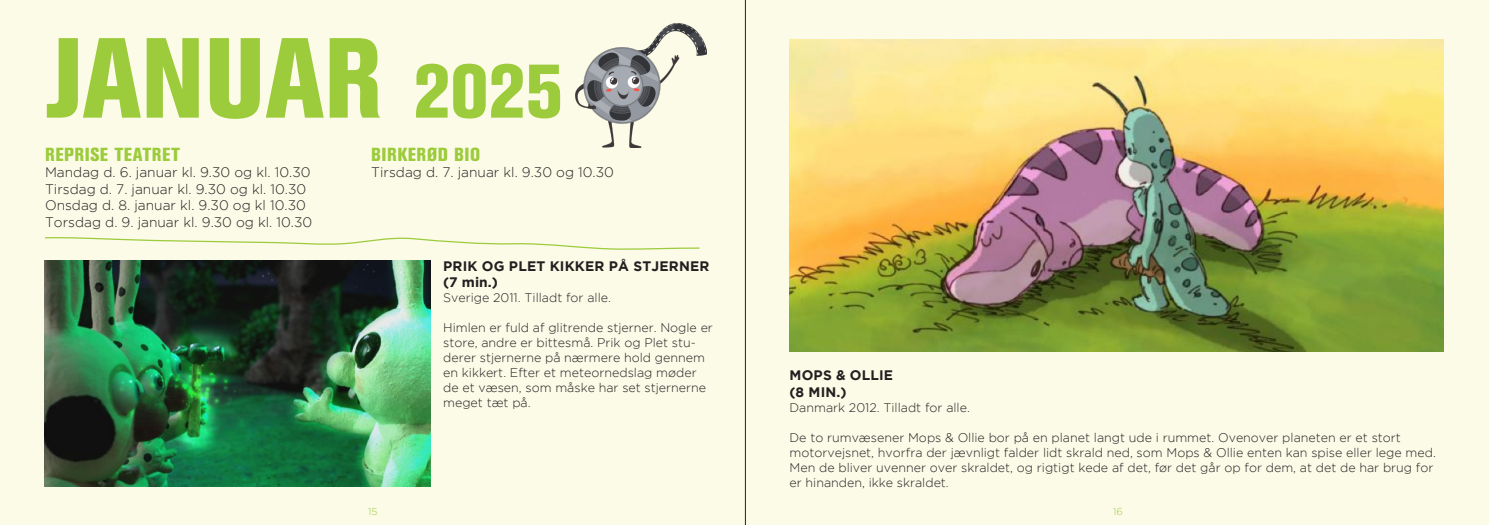
<style>
.page{position:relative;width:1489px;height:525px;background:#fff}
.page>*{position:absolute;margin:0;border:0;box-sizing:border-box;transform-origin:0 0}
.t1{font:112.5px "Akzidenz Grotesk BQ X Bd Cnd Alt";color:#9ccb3b}
.t2{font:18.75px "Akzidenz Grotesk BQ X Bd Cnd Alt";letter-spacing:.03em;color:#9ccb3b}
.t3{font:300 13.75px "Gotham";color:#231f20}
.t4{font:700 13.75px "Gotham";letter-spacing:.015em;color:#231f20}
.t5{font:300 12.5px/15px "Gotham";color:#231f20}
.t6{font:300 10px "Gotham";color:#9ccb3b}
.s1{font-size:75px}
</style>
<div class="page">
<div style="left:0;top:0;width:1488px;height:524px;background:#fcfbe8"></div>
<img style="left:44px;top:260px;width:386px;height:226px">
<hr style="left:745px;top:0;width:1px;height:524px;background:#231f20">
<img style="left:789px;top:40px;width:654px;height:311px">
<svg style="left:45px;top:237px;width:655px;height:13px"></svg>
<img style="left:575px;top:23px;width:131px;height:124px">
<p class="t1" style="left:45px;top:13px;width:519px">JANUAR <span class="s1">2025</span></p>
<p class="t2" style="left:45px;top:143px;width:136px">REPRISE TEATRET</p>
<p class="t3" style="left:45px;top:165px;width:267px">Mandag d. 6. januar kl. 9.30 og kl. 10.30</p>
<p class="t3" style="left:45px;top:181px;width:263px">Tirsdag d. 7. januar kl. 9.30 og kl. 10.30</p>
<p class="t3" style="left:45px;top:198px;width:262px">Onsdag d. 8. januar kl. 9.30 og kl 10.30</p>
<p class="t3" style="left:45px;top:214px;width:269px">Torsdag d. 9. januar kl. 9.30 og kl. 10.30</p>
<p class="t2" style="left:371px;top:143px;width:110px">BIRKERØD BIO</p>
<p class="t3" style="left:371px;top:165px;width:244px">Tirsdag d. 7. januar kl. 9.30 og 10.30</p>
<p class="t4" style="left:443px;top:258px;width:268px">PRIK OG PLET KIKKER PÅ STJERNER</p>
<p class="t4" style="left:443px;top:274px;width:56px">(7 min.)</p>
<p class="t5" style="left:443px;top:290px;width:169px">Sverige 2011. Tilladt for alle.</p>
<p class="t5" style="left:443px;top:320px;width:271px">Himlen er fuld af glitrende stjerner. Nogle er store, andre er bittesmå. Prik og Plet stu&shy;derer stjernerne på nærmere hold gennem en kikkert. Efter et meteornedslag møder de et væsen, som måske har set stjernerne meget tæt på.</p>
<p class="t4" style="left:789px;top:367px;width:105px">MOPS &amp; OLLIE</p>
<p class="t4" style="left:789px;top:384px;width:58px">(8 MIN.)</p>
<p class="t5" style="left:789px;top:399px;width:182px">Danmark 2012. Tilladt for alle.</p>
<p class="t5" style="left:789px;top:429px;width:613px">De to rumvæsener Mops &amp; Ollie bor på en planet langt ude i rummet. Ovenover planeten er et stort</p>
<p class="t5" style="left:789px;top:444px;width:647px">motorvejsnet, hvorfra der jævnligt falder lidt skrald ned, som Mops &amp; Ollie enten kan spise eller lege med.<br>Men de bliver uvenner over skraldet, og rigtigt kede af det, før det går op for dem, at det de har brug for er hinanden, ikke skraldet.</p>
<p class="t6" style="left:368px;top:505px;width:11px">15</p>
<p class="t6" style="left:1113px;top:505px;width:11px">16</p>
</div>
